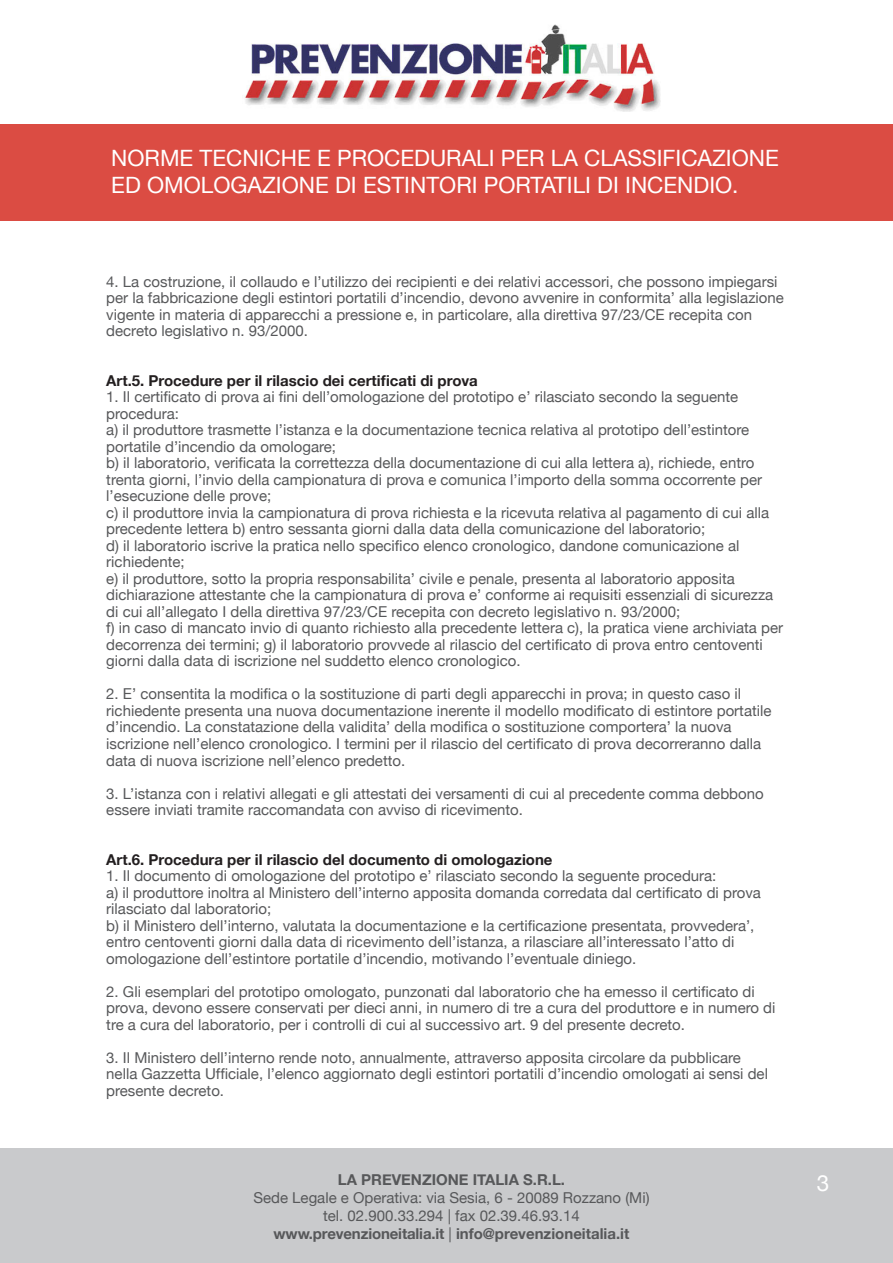
<style>
.page{position:relative;width:893px;height:1263px;background:#fff}
.page>*{position:absolute;margin:0;border:0;box-sizing:border-box;transform-origin:0 0}
.t1{font:22.5px/27px "Helvetica Neue";color:#fff}
.t2{font:15px/16.5px "Helvetica Neue";color:#57585a}
.t3{font:700 15px "Helvetica Neue";color:#231f20}
.t4{font:700 15px "Helvetica Neue";color:#57585a}
.s1{font-weight:700}
</style>
<div class="page">
<img style="left:244px;top:24px;width:417px;height:88px">
<div style="left:0;top:124px;width:893px;height:96px;background:#db4c43"></div>
<div style="left:0;top:1148px;width:893px;height:115px;background:#c9cacc"></div>
<h1 class="t1" style="left:111px;top:146px;width:669px">NORME TECNICHE E PROCEDURALI PER LA CLASSIFICAZIONE<br>ED OMOLOGAZIONE DI ESTINTORI PORTATILI DI INCENDIO.</h1>
<p class="t2" style="left:106px;top:274px;width:679px">4. La costruzione, il collaudo e l’utilizzo dei recipienti e dei relativi accessori, che possono impiegarsi per la fabbricazione degli estintori portatili d’incendio, devono avvenire in conformita’ alla legislazione vigente in materia di apparecchi a pressione e, in particolare, alla direttiva 97/23/CE recepita con decreto legislativo n. 93/2000.</p>
<p class="t3" style="left:106px;top:369px;width:373px">Art.5. Procedure per il rilascio dei certificati di prova</p>
<p class="t2" style="left:106px;top:390px;width:633px">1. Il certificato di prova ai fini dell’omologazione del prototipo e’ rilasciato secondo la seguente procedura:</p>
<p class="t2" style="left:106px;top:423px;width:644px">a) il produttore trasmette l’istanza e la documentazione tecnica relativa al prototipo dell’estintore portatile d’incendio da omologare;</p>
<p class="t2" style="left:106px;top:456px;width:657px">b) il laboratorio, verificata la correttezza della documentazione di cui alla lettera a), richiede, entro trenta giorni, l’invio della campionatura di prova e comunica l’importo della somma occorrente per l’esecuzione delle prove;</p>
<p class="t2" style="left:106px;top:505px;width:664px">c) il produttore invia la campionatura di prova richiesta e la ricevuta relativa al pagamento di cui alla precedente lettera b) entro sessanta giorni dalla data della comunicazione del laboratorio;</p>
<p class="t2" style="left:106px;top:538px;width:635px">d) il laboratorio iscrive la pratica nello specifico elenco cronologico, dandone comunicazione al richiedente;</p>
<p class="t2" style="left:106px;top:571px;width:668px">e) il produttore, sotto la propria responsabilita’ civile e penale, presenta al laboratorio apposita dichiarazione attestante che la campionatura di prova e’ conforme ai requisiti essenziali di sicurezza di cui all’allegato I della direttiva 97/23/CE recepita con decreto legislativo n. 93/2000;</p>
<p class="t2" style="left:106px;top:621px;width:678px">f) in caso di mancato invio di quanto richiesto alla precedente lettera c), la pratica viene archiviata per</p>
<p class="t2" style="left:106px;top:637px;width:658px">decorrenza dei termini; g) il laboratorio provvede al rilascio del certificato di prova entro centoventi giorni dalla data di iscrizione nel suddetto elenco cronologico.</p>
<p class="t2" style="left:106px;top:687px;width:667px">2. E’ consentita la modifica o la sostituzione di parti degli apparecchi in prova; in questo caso il richiedente presenta una nuova documentazione inerente il modello modificato di estintore portatile d’incendio. La constatazione della validita’ della modifica o sostituzione comportera’ la nuova iscrizione nell’elenco cronologico. I termini per il rilascio del certificato di prova decorreranno dalla data di nuova iscrizione nell’elenco predetto.</p>
<p class="t2" style="left:106px;top:786px;width:659px">3. L’istanza con i relativi allegati e gli attestati dei versamenti di cui al precedente comma debbono essere inviati tramite raccomandata con avviso di ricevimento.</p>
<p class="t3" style="left:106px;top:847px;width:448px">Art.6. Procedura per il rilascio del documento di omologazione</p>
<p class="t2" style="left:106px;top:868px;width:612px">1. Il documento di omologazione del prototipo e’ rilasciato secondo la seguente procedura:</p>
<p class="t2" style="left:106px;top:885px;width:656px">a) il produttore inoltra al Ministero dell’interno apposita domanda corredata dal certificato di prova rilasciato dal laboratorio;</p>
<p class="t2" style="left:106px;top:918px;width:650px">b) il Ministero dell’interno, valutata la documentazione e la certificazione presentata, provvedera’, entro centoventi giorni dalla data di ricevimento dell’istanza, a rilasciare all’interessato l’atto di omologazione dell’estintore portatile d’incendio, motivando l’eventuale diniego.</p>
<p class="t2" style="left:106px;top:984px;width:671px">2. Gli esemplari del prototipo omologato, punzonati dal laboratorio che ha emesso il certificato di prova, devono essere conservati per dieci anni, in numero di tre a cura del produttore e in numero di tre a cura del laboratorio, per i controlli di cui al successivo art. 9 del presente decreto.</p>
<p class="t2" style="left:106px;top:1050px;width:663px">3. Il Ministero dell’interno rende noto, annualmente, attraverso apposita circolare da pubblicare nella Gazzetta Ufficiale, l’elenco aggiornato degli estintori portatili d’incendio omologati ai sensi del presente decreto.</p>
<p class="t4" style="left:338px;top:1167px;width:229px">LA PREVENZIONE ITALIA S.R.L.</p>
<p class="t2" style="left:253px;top:1189px;width:398px;line-height:18px;text-align:center">Sede Legale e Operativa: via Sesia, 6 - 20089 Rozzano (Mi) tel. 02.900.33.294 | fax 02.39.46.93.14 <span class="s1">www.prevenzioneitalia.it</span> | <span class="s1">info@prevenzioneitalia.it</span></p>
<h1 class="t1" style="left:817px;top:1171px;width:14px">3</h1>
</div>
